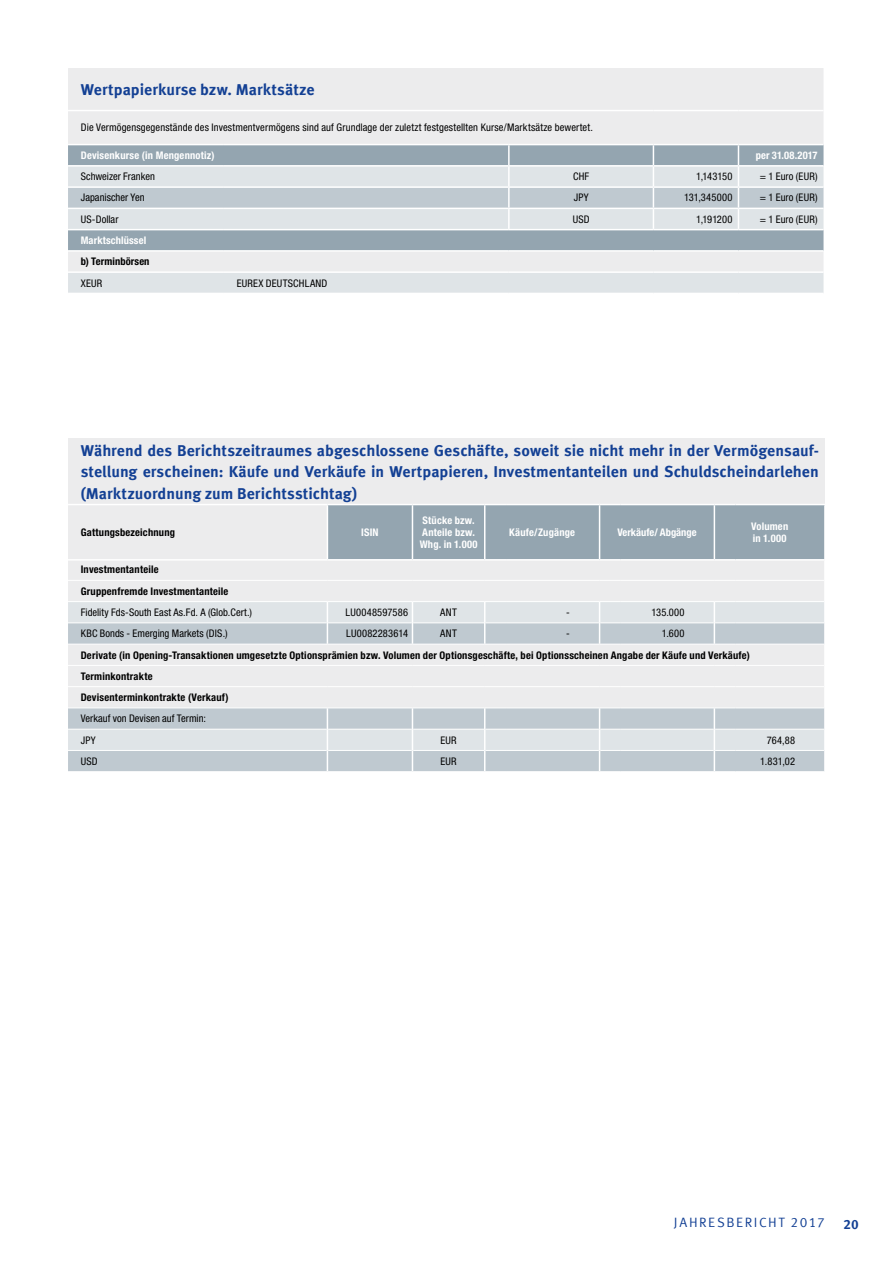
<style>
.page{position:relative;width:893px;height:1263px;background:#fff}
.page>*{position:absolute;margin:0;border:0;box-sizing:border-box;transform-origin:0 0}
.t1{font:700 15.75px/21.3px "Meta Offc Pro";color:#134094;text-align:justify}
.t2{font:13.5px "Meta Offc Pro Norm";letter-spacing:.115em;color:#134094}
.t3{font:700 13.5px "Meta Offc Pro";color:#134094}
.t4{font:condensed 10.5px/21.3px "Helvetica Neue LTW1 G";letter-spacing:.01em;color:#000}
.t5{font:700 condensed 10.5px/21.3px "Helvetica Neue LTW1 G";letter-spacing:.02em;color:#000}
.t6{font:700 condensed 10.5px/11.7px "Helvetica Neue LTW1 G";letter-spacing:.015em;color:#fff}
</style>
<div class="page">
<div style="left:68px;top:438px;width:757px;height:121px;background:#ececed"></div>
<div style="left:68px;top:561px;width:259px;height:19px;background:#ececed"></div>
<div style="left:68px;top:581px;width:756px;height:20px;background:#ececed"></div>
<div style="left:68px;top:602px;width:344px;height:20px;background:#dfe4e7"></div>
<div style="left:413px;top:602px;width:411px;height:20px;background:#dfe4e7"></div>
<svg style="left:68px;top:623px;width:756px;height:148px;background:#d8dce0"></svg>
<hr style="left:68px;top:504px;width:259px;height:1px;background:#fff">
<hr style="left:68px;top:644px;width:259px;height:1px;background:#fff">
<hr style="left:327px;top:644px;width:85px;height:1px;background:#fff">
<hr style="left:68px;top:665px;width:259px;height:1px;background:#fff">
<hr style="left:327px;top:665px;width:85px;height:1px;background:#fff">
<hr style="left:412px;top:665px;width:73px;height:1px;background:#fff">
<svg style="left:485px;top:665px;width:21px;height:1px"></svg>
<hr style="left:506px;top:665px;width:94px;height:1px;background:#fff">
<svg style="left:600px;top:665px;width:21px;height:1px"></svg>
<hr style="left:621px;top:665px;width:93px;height:1px;background:#fff">
<svg style="left:714px;top:665px;width:22px;height:1px"></svg>
<hr style="left:736px;top:665px;width:88px;height:1px;background:#fff">
<hr style="left:68px;top:686px;width:259px;height:1px;background:#fff">
<hr style="left:327px;top:686px;width:85px;height:1px;background:#fff">
<hr style="left:412px;top:686px;width:73px;height:1px;background:#fff">
<svg style="left:485px;top:686px;width:21px;height:1px"></svg>
<hr style="left:506px;top:686px;width:94px;height:1px;background:#fff">
<svg style="left:600px;top:686px;width:21px;height:1px"></svg>
<hr style="left:621px;top:686px;width:93px;height:1px;background:#fff">
<svg style="left:714px;top:686px;width:22px;height:1px"></svg>
<hr style="left:736px;top:686px;width:88px;height:1px;background:#fff">
<hr style="left:68px;top:707px;width:259px;height:1px;background:#fff">
<hr style="left:327px;top:707px;width:85px;height:1px;background:#fff">
<hr style="left:68px;top:729px;width:259px;height:1px;background:#fff">
<hr style="left:328px;top:729px;width:84px;height:1px;background:#fff">
<hr style="left:68px;top:750px;width:259px;height:1px;background:#fff">
<hr style="left:328px;top:750px;width:84px;height:1px;background:#fff">
<hr style="left:412px;top:644px;width:73px;height:1px;background:#fff">
<hr style="left:506px;top:644px;width:94px;height:1px;background:#fff">
<hr style="left:621px;top:644px;width:93px;height:1px;background:#fff">
<hr style="left:736px;top:644px;width:88px;height:1px;background:#fff">
<hr style="left:412px;top:707px;width:73px;height:1px;background:#fff">
<hr style="left:506px;top:707px;width:94px;height:1px;background:#fff">
<hr style="left:621px;top:707px;width:93px;height:1px;background:#fff">
<hr style="left:736px;top:707px;width:88px;height:1px;background:#fff">
<hr style="left:413px;top:729px;width:71px;height:1px;background:#fff">
<hr style="left:506px;top:729px;width:93px;height:1px;background:#fff">
<hr style="left:621px;top:729px;width:93px;height:1px;background:#fff">
<hr style="left:736px;top:729px;width:88px;height:1px;background:#fff">
<hr style="left:413px;top:750px;width:71px;height:1px;background:#fff">
<hr style="left:506px;top:750px;width:93px;height:1px;background:#fff">
<hr style="left:621px;top:750px;width:93px;height:1px;background:#fff">
<hr style="left:736px;top:750px;width:88px;height:1px;background:#fff">
<svg style="left:327px;top:602px;width:1px;height:42px"></svg>
<svg style="left:327px;top:708px;width:1px;height:63px"></svg>
<svg style="left:327px;top:504px;width:498px;height:76px;background:#afbbc3"></svg>
<svg style="left:412px;top:623px;width:1px;height:21px"></svg>
<svg style="left:484px;top:602px;width:22px;height:43px"></svg>
<svg style="left:599px;top:602px;width:22px;height:43px"></svg>
<svg style="left:714px;top:602px;width:22px;height:43px"></svg>
<svg style="left:412px;top:708px;width:1px;height:63px"></svg>
<svg style="left:484px;top:707px;width:22px;height:65px"></svg>
<svg style="left:599px;top:707px;width:22px;height:65px"></svg>
<svg style="left:714px;top:707px;width:22px;height:65px"></svg>
<div style="left:68px;top:68px;width:755px;height:76px;background:#ececed"></div>
<svg style="left:68px;top:230px;width:755px;height:63px;background:#cad1d6"></svg>
<svg style="left:68px;top:145px;width:755px;height:84px;background:#c5ced4"></svg>
<hr style="left:68px;top:110px;width:156px;height:1px;background:#fff">
<hr style="left:224px;top:110px;width:285px;height:1px;background:#fff">
<hr style="left:509px;top:110px;width:144px;height:1px;background:#fff">
<hr style="left:653px;top:110px;width:85px;height:1px;background:#fff">
<hr style="left:738px;top:110px;width:85px;height:1px;background:#fff">
<hr style="left:68px;top:186px;width:156px;height:2px;background:#fff">
<hr style="left:224px;top:186px;width:285px;height:2px;background:#fff">
<hr style="left:509px;top:186px;width:144px;height:2px;background:#fff">
<hr style="left:653px;top:186px;width:85px;height:2px;background:#fff">
<hr style="left:68px;top:250px;width:156px;height:2px;background:#fff">
<hr style="left:224px;top:250px;width:285px;height:2px;background:#fff">
<hr style="left:509px;top:250px;width:144px;height:2px;background:#fff">
<hr style="left:653px;top:250px;width:85px;height:2px;background:#fff">
<hr style="left:738px;top:250px;width:85px;height:2px;background:#fff">
<hr style="left:68px;top:271px;width:156px;height:2px;background:#fff">
<hr style="left:224px;top:271px;width:285px;height:2px;background:#fff">
<hr style="left:509px;top:271px;width:144px;height:2px;background:#fff">
<hr style="left:653px;top:271px;width:85px;height:2px;background:#fff">
<hr style="left:738px;top:271px;width:85px;height:2px;background:#fff">
<hr style="left:68px;top:165px;width:156px;height:2px;background:#fff">
<hr style="left:224px;top:165px;width:285px;height:2px;background:#fff">
<hr style="left:509px;top:165px;width:144px;height:2px;background:#fff">
<hr style="left:653px;top:165px;width:85px;height:2px;background:#fff">
<hr style="left:738px;top:165px;width:85px;height:2px;background:#fff">
<hr style="left:738px;top:186px;width:85px;height:2px;background:#fff">
<hr style="left:68px;top:208px;width:156px;height:1px;background:#fff">
<hr style="left:224px;top:208px;width:285px;height:1px;background:#fff">
<hr style="left:509px;top:208px;width:144px;height:1px;background:#fff">
<hr style="left:653px;top:208px;width:85px;height:1px;background:#fff">
<hr style="left:738px;top:208px;width:85px;height:1px;background:#fff">
<h1 class="t1" style="left:81px;top:78px;width:235px">Wertpapierkurse bzw. Marktsätze</h1>
<p class="t4" style="left:81px;top:117px;width:514px">Die Vermögensgegenstände des Investmentvermögens sind auf Grundlage der zuletzt festgestellten Kurse/Marktsätze bewertet.</p>
<p class="t6" style="left:81px;top:149px;width:135px">Devisenkurse (in Mengennotiz)</p>
<p class="t6" style="left:756px;top:149px;width:63px">per 31.08.2017</p>
<p class="t4" style="left:81px;top:166px;width:76px">Schweizer Franken</p>
<p class="t4" style="left:573px;top:166px;width:18px">CHF</p>
<p class="t4" style="left:696px;top:166px;width:38px">1,143150</p>
<p class="t4" style="left:760px;top:166px;width:59px">= 1 Euro (EUR)</p>
<p class="t4" style="left:81px;top:187px;width:65px">Japanischer Yen</p>
<p class="t4" style="left:574px;top:187px;width:16px">JPY</p>
<p class="t4" style="left:684px;top:187px;width:50px">131,345000</p>
<p class="t4" style="left:760px;top:187px;width:59px">= 1 Euro (EUR)</p>
<p class="t4" style="left:81px;top:208px;width:39px">US-Dollar</p>
<p class="t4" style="left:573px;top:208px;width:18px">USD</p>
<p class="t4" style="left:696px;top:208px;width:38px">1,191200</p>
<p class="t4" style="left:760px;top:208px;width:59px">= 1 Euro (EUR)</p>
<p class="t6" style="left:81px;top:234px;width:67px">Marktschlüssel</p>
<p class="t5" style="left:81px;top:251px;width:70px">b) Terminbörsen</p>
<p class="t4" style="left:81px;top:272px;width:23px">XEUR</p>
<p class="t4" style="left:237px;top:272px;width:92px">EUREX DEUTSCHLAND</p>
<p class="t1" style="left:81px;top:439px;width:740px">Während des Berichtszeitraumes abgeschlossene Geschäfte, soweit sie nicht mehr in der Vermögensauf&shy;stellung erscheinen: Käufe und Verkäufe in Wertpapieren, Investmentanteilen und Schuldscheindarlehen (Marktzuordnung zum Berichtsstichtag)</p>
<p class="t5" style="left:81px;top:522px;width:96px">Gattungsbezeichnung</p>
<p class="t6" style="left:361px;top:526px;width:19px">ISIN</p>
<p class="t6" style="left:420px;top:515px;width:59px">Stücke bzw.<br>Anteile bzw.<br>Whg. in 1.000</p>
<p class="t6" style="left:509px;top:526px;width:67px">Käufe/Zugänge</p>
<p class="t6" style="left:617px;top:526px;width:81px">Verkäufe/ Abgänge</p>
<p class="t6" style="left:751px;top:520px;width:39px">Volumen in 1.000</p>
<p class="t5" style="left:81px;top:559px;width:149px">Investmentanteile<br>Gruppenfremde Investmentanteile</p>
<p class="t4" style="left:81px;top:602px;width:173px">Fidelity Fds-South East As.Fd. A (Glob.Cert.)</p>
<p class="t4" style="left:346px;top:602px;width:64px">LU0048597586</p>
<p class="t4" style="left:440px;top:602px;width:18px">ANT</p>
<p class="t4" style="left:566px;top:602px;width:5px">-</p>
<p class="t4" style="left:651px;top:602px;width:35px">135.000</p>
<p class="t4" style="left:81px;top:623px;width:148px">KBC Bonds - Emerging Markets (DIS.)</p>
<p class="t4" style="left:346px;top:623px;width:63px">LU0082283614</p>
<p class="t4" style="left:440px;top:623px;width:18px">ANT</p>
<p class="t4" style="left:566px;top:623px;width:5px">-</p>
<p class="t4" style="left:662px;top:623px;width:24px">1.600</p>
<p class="t5" style="left:81px;top:644px;width:671px">Derivate (in Opening-Transaktionen umgesetzte Optionsprämien bzw. Volumen der Optionsgeschäfte, bei Optionsscheinen Angabe der Käufe und Verkäufe)<br>Terminkontrakte<br>Devisenterminkontrakte (Verkauf)</p>
<p class="t4" style="left:81px;top:708px;width:127px">Verkauf von Devisen auf Termin:<br>JPY</p>
<p class="t4" style="left:440px;top:729px;width:18px">EUR</p>
<p class="t4" style="left:767px;top:729px;width:30px">764,88</p>
<p class="t4" style="left:81px;top:750px;width:18px">USD</p>
<p class="t4" style="left:440px;top:750px;width:18px">EUR</p>
<p class="t4" style="left:760px;top:750px;width:36px">1.831,02</p>
<p class="t2" style="left:674px;top:1211px;width:152px">JAHRESBERICHT 2017</p>
<p class="t3" style="left:844px;top:1214px;width:17px">20</p>
</div>
